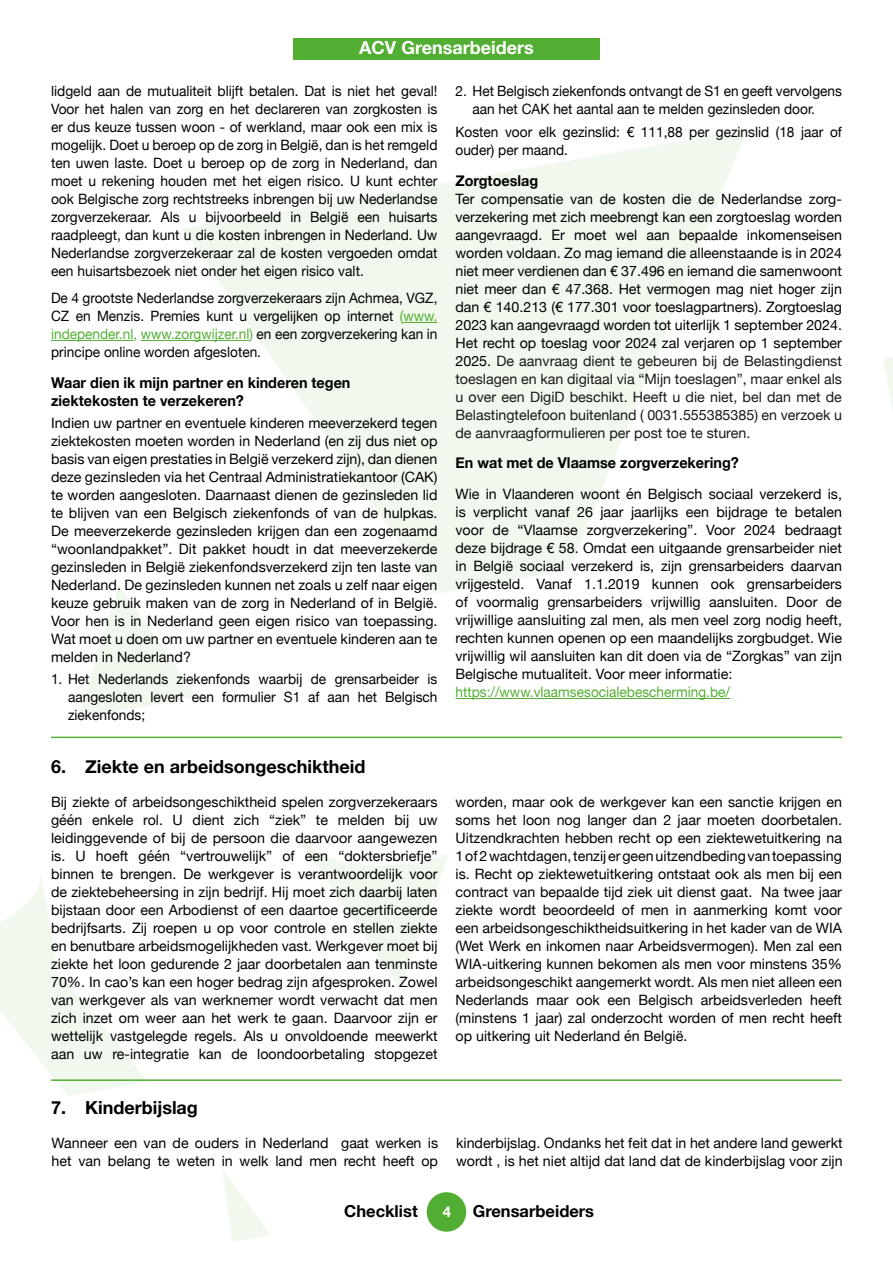
<style>
.page{position:relative;width:893px;height:1263px;background:#fff}
.page>*{position:absolute;margin:0;border:0;box-sizing:border-box;transform-origin:0 0}
.t1{font:700 18px "Helvetica Neue";color:#000}
.t2{font:700 18px "Helvetica Neue";color:#fff}
.t3{font:700 16.5px "Helvetica Neue";color:#000}
.t4{font:700 15px/18px "Helvetica Neue";color:#000;scale:.96 1}
.t5{font:700 15px "Helvetica Neue LT Std";color:#fff}
.t6{font:14.25px/18px "Helvetica Neue";color:#000;text-align:justify}
.t7{font:14.25px/18px "Helvetica Neue";color:#000;text-align:justify;scale:.96 1}
.t8{font:14.25px "Helvetica Neue";color:#52ae32;scale:.96 1}
.s1{color:#52ae32}
.s2{color:#191919}
</style>
<div class="page">
<svg style="left:883px;top:357px;width:10px;height:54px"></svg>
<svg style="left:78px;top:586px;width:119px;height:132px"></svg>
<svg style="left:0;top:878px;width:148px;height:218px"></svg>
<svg style="left:296px;top:835px;width:153px;height:153px"></svg>
<svg style="left:222px;top:1169px;width:48px;height:73px"></svg>
<svg style="left:183px;top:129px;width:564px;height:465px;fill:#f1f8ee"></svg>
<div style="left:293px;top:38px;width:307px;height:22px;background:#52ae32"></div>
<div style="left:426px;top:1191px;width:41px;height:41px;background:#52ae32;border-radius:50%"></div>
<div style="left:425px;top:1191px;width:43px;height:42px;border:2px solid #fff;border-radius:50%"></div>
<hr style="left:403px;top:322px;width:34px;height:1px;background:#52ae32">
<hr style="left:51px;top:340px;width:82px;height:1px;background:#52ae32">
<hr style="left:141px;top:340px;width:108px;height:1px;background:#52ae32">
<hr style="left:455px;top:698px;width:275px;height:1px;background:#52ae32">
<hr style="left:51px;top:737px;width:791px;height:1px;background:#52ae32">
<hr style="left:51px;top:1079px;width:791px;height:2px;background:#52ae32">
<p class="t2" style="left:359px;top:34px;width:176px">ACV Grensarbeiders</p>
<p class="t6" style="left:51px;top:83px;width:388px">lidgeld aan de mutualiteit blijft betalen. Dat is niet het geval!<br>Voor het halen van zorg en het declareren van zorgkosten is er dus keuze tussen woon - of werkland, maar ook een mix is mogelijk. Doet u beroep op de zorg in België, dan is het remgeld ten uwen laste. Doet u beroep op de zorg in Nederland, dan moet u rekening houden met het eigen risico. U kunt echter ook Belgische zorg rechtstreeks inbrengen bij uw Nederlandse zorgverzekeraar. Als u bijvoorbeeld in België een huisarts raadpleegt, dan kunt u die kosten inbrengen in Nederland. Uw Nederlandse zorgverzekeraar zal de kosten vergoeden omdat een huisartsbezoek niet onder het eigen risico valt.</p>
<p class="t7" style="left:51px;top:290px;width:404px">De 4 grootste Nederlandse zorgverzekeraars zijn Achmea, VGZ, CZ en Menzis. Premies kunt u vergelijken op internet <span class="s1">(www. independer.nl, www.zorgwijzer.nl)</span> en een zorgverzekering kan in principe online worden afgesloten.</p>
<p class="t4" style="left:51px;top:374px;width:313px">Waar dien ik mijn partner en kinderen tegen ziektekosten te verzekeren?</p>
<p class="t6" style="left:51px;top:415px;width:388px">Indien uw partner en eventuele kinderen meeverzekerd tegen ziektekosten moeten worden in Nederland (en zij dus niet op basis van eigen prestaties in België verzekerd zijn), dan dienen deze gezinsleden via het Centraal Administratiekantoor (CAK) te worden aangesloten. Daarnaast dienen de gezinsleden lid te blijven van een Belgisch ziekenfonds of van de hulpkas.<br>De meeverzekerde gezinsleden krijgen dan een zogenaamd “woonlandpakket”. Dit pakket houdt in dat meeverzekerde gezinsleden in België ziekenfondsverzekerd zijn ten laste van Nederland. De gezinsleden kunnen net zoals u zelf naar eigen keuze gebruik maken van de zorg in Nederland of in België.<br>Voor hen is in Nederland geen eigen risico van toepassing.<br>Wat moet u doen om uw partner en eventuele kinderen aan te melden in Nederland?</p>
<p class="t7" style="left:68px;top:671px;width:386px;text-indent:-17px">1. Het Nederlands ziekenfonds waarbij de grensarbeider is aangesloten levert een formulier S1 af aan het Belgisch ziekenfonds;</p>
<p class="t1" style="left:51px;top:753px;width:316px">6. Ziekte en arbeidsongeschiktheid</p>
<p class="t7" style="left:472px;top:83px;width:386px;text-indent:-17px">2. Het Belgisch ziekenfonds ontvangt de S1 en geeft vervolgens aan het CAK het aantal aan te melden gezinsleden door.</p>
<p class="t7" style="left:455px;top:123px;width:404px">Kosten voor elk gezinslid: € 111,88 per gezinslid (18 jaar of ouder) per maand.</p>
<p class="t4" style="left:455px;top:172px;width:88px">Zorgtoeslag</p>
<p class="t6" style="left:455px;top:190px;width:388px">Ter compensatie van de kosten die de Nederlandse zorg&shy;verzekering met zich meebrengt kan een zorgtoeslag worden aangevraagd. Er moet wel aan bepaalde inkomenseisen worden voldaan. Zo mag iemand die alleenstaande is in 2024 niet meer verdienen dan € 37.496 en iemand die samenwoont niet meer dan € 47.368. Het vermogen mag niet hoger zijn dan € 140.213 (€ 177.301 voor toeslagpartners). Zorgtoeslag 2023 kan aangevraagd worden tot uiterlijk 1 september 2024.<br>Het recht op toeslag voor 2024 zal verjaren op 1 september 2025. <span class="s2">De aanvraag dient te gebeuren bij de Belastingdienst toeslagen en kan digitaal via “Mijn toeslagen”, maar enkel als u over een DigiD beschikt. Heeft u die niet, bel dan met de Belastingtelefoon buitenland ( 0031.555385385) en verzoek u de aanvraagformulieren per post toe te sturen.</span></p>
<p class="t4" style="left:455px;top:454px;width:297px">En wat met de Vlaamse zorgverzekering?</p>
<p class="t6" style="left:455px;top:486px;width:388px">Wie in Vlaanderen woont én Belgisch sociaal verzekerd is, is verplicht vanaf 26 jaar jaarlijks een bijdrage te betalen voor de “Vlaamse zorgverzekering”. Voor 2024 bedraagt deze bijdrage € 58. Omdat een uitgaande grensarbeider niet in België sociaal verzekerd is, zijn grensarbeiders daarvan vrijgesteld. Vanaf 1.1.2019 kunnen ook grensarbeiders of voormalig grensarbeiders vrijwillig aansluiten. Door de vrijwillige aansluiting zal men, als men veel zorg nodig heeft, rechten kunnen openen op een maandelijks zorgbudget. Wie vrijwillig wil aansluiten kan dit doen via de “Zorgkas” van zijn Belgische mutualiteit. Voor meer informatie:</p>
<p class="t8" style="left:455px;top:682px;width:288px">https://www.vlaamsesocialebescherming.be/</p>
<p class="t6" style="left:51px;top:793px;width:388px">Bij ziekte of arbeidsongeschiktheid spelen zorgverzekeraars géén enkele rol. U dient zich “ziek” te melden bij uw leidinggevende of bij de persoon die daarvoor aangewezen is. U hoeft géén “vertrouwelijk” of een “doktersbriefje” binnen te brengen. De werkgever is verantwoordelijk voor de ziektebeheersing in zijn bedrijf. Hij moet zich daarbij laten bijstaan door een Arbodienst of een daartoe gecertificeerde bedrijfsarts. Zij roepen u op voor controle en stellen ziekte en benutbare arbeidsmogelijkheden vast. Werkgever moet bij ziekte het loon gedurende 2 jaar doorbetalen aan tenminste 70%. In cao’s kan een hoger bedrag zijn afgesproken. Zowel van werkgever als van werknemer wordt verwacht dat men zich inzet om weer aan het werk te gaan. Daarvoor zijn er wettelijk vastgelegde regels. Als u onvoldoende meewerkt aan uw re-integratie kan de loondoorbetaling stopgezet</p>
<p class="t6" style="left:456px;top:793px;width:388px">worden, maar ook de werkgever kan een sanctie krijgen en soms het loon nog langer dan 2 jaar moeten doorbetalen.<br>Uitzendkrachten hebben recht op een ziektewetuitkering na 1 of 2 wachtdagen, tenzij er geen uitzendbeding van toepassing is. Recht op ziektewetuitkering ontstaat ook als men bij een contract van bepaalde tijd ziek uit dienst gaat. Na twee jaar ziekte wordt beoordeeld of men in aanmerking komt voor een arbeidsongeschiktheidsuitkering in het kader van de WIA (Wet Werk en inkomen naar Arbeidsvermogen). Men zal een WIA-uitkering kunnen bekomen als men voor minstens 35% arbeidsongeschikt aangemerkt wordt. Als men niet alleen een Nederlands maar ook een Belgisch arbeidsverleden heeft (minstens 1 jaar) zal onderzocht worden of men recht heeft op uitkering uit Nederland én België.</p>
<p class="t1" style="left:51px;top:1093px;width:148px">7. Kinderbijslag</p>
<p class="t6" style="left:52px;top:1135px;width:388px">Wanneer een van de ouders in Nederland gaat werken is het van belang te weten in welk land men recht heeft op</p>
<p class="t6" style="left:456px;top:1135px;width:388px">kinderbijslag. Ondanks het feit dat in het andere land gewerkt wordt , is het niet altijd dat land dat de kinderbijslag voor zijn</p>
<p class="t3" style="left:344px;top:1198px;width:75px">Checklist</p>
<p class="t3" style="left:473px;top:1198px;width:123px">Grensarbeiders</p>
<p class="t5" style="left:443px;top:1203px;width:10px">4</p>
</div>
